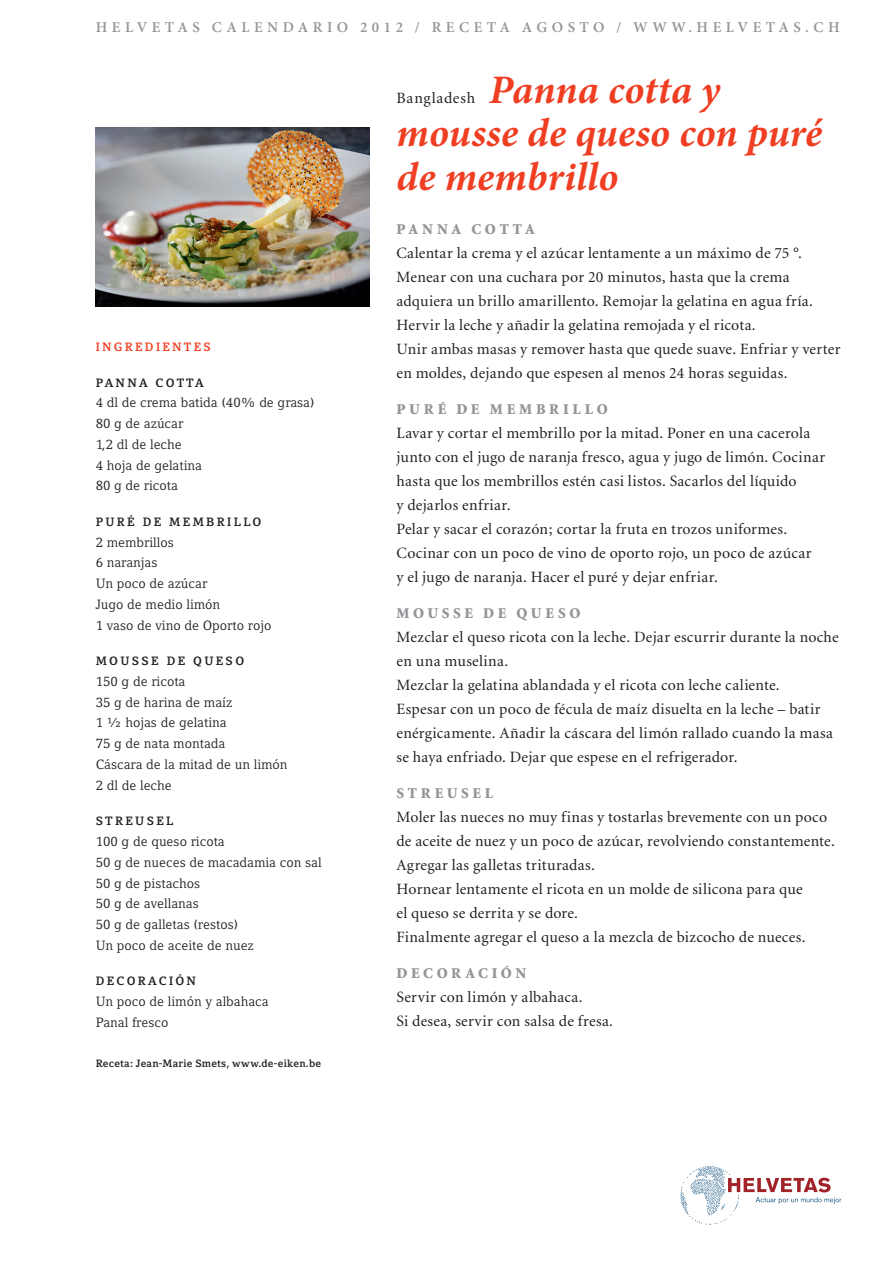
<style>
.page{position:relative;width:893px;height:1263px;background:#fff}
.page>*{position:absolute;margin:0;border:0;box-sizing:border-box;transform-origin:0 0}
.t1{font:italic 700 40.5px/43.5px "Minion Pro";color:#ef3e22}
.t2{font:15.75px/24px "Minion";letter-spacing:.015em;color:#231f20}
.t3{font:15.75px "Minion";letter-spacing:.045em;color:#231f20}
.t4{font:900 15px "Minion";letter-spacing:.25em;color:#939598}
.t5{font:600 15px "Minion Pro";letter-spacing:.3em;color:#939598}
.t6{font:13.35px/20.7px "Compatil Letter LT";color:#231f20}
.t7{font:700 12px "Compatil Letter LT";letter-spacing:.19em;color:#231f20}
.t8{font:700 12px "Compatil Letter LT";letter-spacing:.19em;color:#ef3e22}
.t9{font:700 10.5px "Compatil Letter LT";letter-spacing:.02em;color:#231f20}
</style>
<div class="page">
<img style="left:96px;top:128px;width:274px;height:178px">
<svg style="left:680px;top:1166px;width:161px;height:59px"></svg>
<p class="t5" style="left:96px;top:17px;width:744px">HELVETAS CALENDARIO 2012 / RECETA AGOSTO / WWW.HELVETAS.CH</p>
<p class="t8" style="left:96px;top:340px;width:117px">INGREDIENTES</p>
<p class="t7" style="left:96px;top:375px;width:107px">PANN A COTTA</p>
<p class="t6" style="left:96px;top:392px;width:220px">4 dl de crema batida (40% de grasa)<br>80 g de azúcar<br>1,2 dl de leche<br>4 hoja de gelatina<br>80 g de ricota</p>
<p class="t7" style="left:96px;top:515px;width:57px">PUR É DE</p>
<p class="t7" style="left:169px;top:515px;width:94px">MEMBRI LLO</p>
<p class="t6" style="left:96px;top:532px;width:177px">2 membrillos<br>6 naranjas<br>Un poco de azúcar<br>Jugo de medio limón<br>1 vaso de vino de Oporto rojo</p>
<p class="t7" style="left:96px;top:654px;width:81px">MOUSSE DE</p>
<p class="t7" style="left:193px;top:654px;width:52px">QUESO</p>
<p class="t6" style="left:96px;top:671px;width:193px">150 g de ricota<br>35 g de harina de maíz<br>1 ½ hojas de gelatina<br>75 g de nata montada<br>Cáscara de la mitad de un limón<br>2 dl de leche</p>
<p class="t7" style="left:96px;top:814px;width:11px">STRE</p>
<p class="t7" style="left:135px;top:814px;width:40px">USEL</p>
<p class="t6" style="left:96px;top:831px;width:227px">100 g de queso ricota<br>50 g de nueces de macadamia con sal<br>50 g de pistachos<br>50 g de avellanas<br>50 g de galletas (restos)<br>Un poco de aceite de nuez</p>
<p class="t7" style="left:96px;top:974px;width:100px">DECOR A CIÓN</p>
<p class="t6" style="left:96px;top:991px;width:175px">Un poco de limón y albahaca<br>Panal fresco</p>
<p class="t9" style="left:96px;top:1057px;width:227px">RECETA: JEAN-MARIE SMETS, WWW.DE-EIKEN.BE</p>
<h1 class="t1" style="left:396px;top:67px;width:427px;text-indent:93px">Panna cotta y mousse de queso con puré de membrillo</h1>
<p class="t3" style="left:396px;top:90px;width:80px">Bangladesh</p>
<p class="t4" style="left:396px;top:221px;width:140px">PANNA COTTA</p>
<p class="t2" style="left:396px;top:241px;width:445px">Calentar la crema y el azúcar lentamente a un máximo de 75 °.<br>Menear con una cuchara por 20 minutos, hasta que la crema adquiera un brillo amarillento. Remojar la gelatina en agua fría.<br>Hervir la leche y añadir la gelatina remojada y el ricota.<br>Unir ambas masas y remover hasta que quede suave. Enfriar y verter en moldes, dejando que espesen al menos 24 horas seguidas.</p>
<p class="t4" style="left:396px;top:401px;width:213px">PURÉ DE MEMBRILLO</p>
<p class="t2" style="left:396px;top:421px;width:430px">Lavar y cortar el membrillo por la mitad. Poner en una cacerola junto con el jugo de naranja fresco, agua y jugo de limón. Cocinar hasta que los membrillos estén casi listos. Sacarlos del líquido<br>y dejarlos enfriar.<br>Pelar y sacar el corazón; cortar la fruta en trozos uniformes.<br>Cocinar con un poco de vino de oporto rojo, un poco de azúcar<br>y el jugo de naranja. Hacer el puré y dejar enfriar.</p>
<p class="t4" style="left:396px;top:605px;width:185px">MOUSSE DE QUESO</p>
<p class="t2" style="left:396px;top:625px;width:444px">Mezclar el queso ricota con la leche. Dejar escurrir durante la noche en una muselina.<br>Mezclar la gelatina ablandada y el ricota con leche caliente.<br>Espesar con un poco de fécula de maíz disuelta en la leche – batir enérgicamente. Añadir la cáscara del limón rallado cuando la masa se haya enfriado. Dejar que espese en el refrigerador.</p>
<p class="t4" style="left:396px;top:785px;width:98px">STREUSEL</p>
<p class="t2" style="left:396px;top:805px;width:440px">Moler las nueces no muy finas y tostarlas brevemente con un poco de aceite de nuez y un poco de azúcar, revolviendo constantemente.<br>Agregar las galletas trituradas.<br>Hornear lentamente el ricota en un molde de silicona para que<br>el queso se derrita y se dore.<br>Finalmente agregar el queso a la mezcla de bizcocho de nueces.</p>
<p class="t4" style="left:396px;top:965px;width:131px">DECORACIÓN</p>
<p class="t2" style="left:396px;top:985px;width:218px">Servir con limón y albahaca.<br>Si desea, servir con salsa de fresa.</p>
</div>
